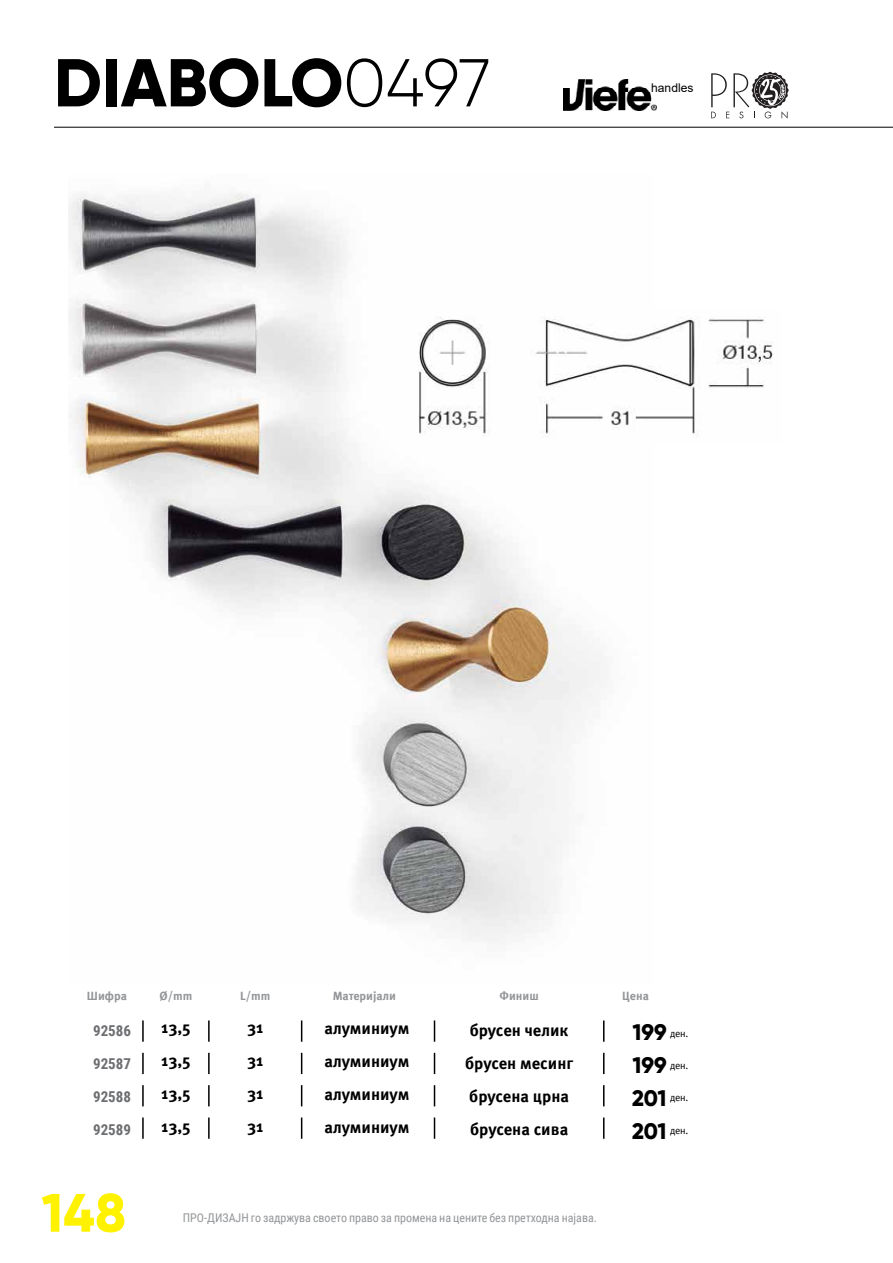
<style>
.page{position:relative;width:893px;height:1263px;background:#fff}
.page>*{position:absolute;margin:0;border:0;box-sizing:border-box;transform-origin:0 0}
.t1{font:800 67.5px "Gilroy";color:#000}
.t2{font:800 54px "Gilroy";color:#fff200}
.t3{font:800 22.5px/33px "Gilroy";letter-spacing:-.005em;color:#000;text-align:justify}
.t4{font:700 16.5px/33px "Meta Pro";color:#000;text-align:justify}
.t5{font:700 15px "Roboto Condensed";color:#6d6e71}
.t6{font:12px "Roboto Condensed";color:#939598}
.t7{font:700 12px "Meta Pro";color:#939598}
.t8{font:12px "Arial";color:#000}
.t9{font:10.2px "Meta Pro";letter-spacing:-.03em;color:#000}
.s1{font-weight:300}
</style>
<div class="page">
<img style="left:68px;top:193px;width:533px;height:749px">
<hr style="left:142px;top:1020px;width:2px;height:22px;background:#000">
<hr style="left:142px;top:1085px;width:2px;height:21px;background:#000">
<svg style="left:301px;top:1020px;width:1px;height:22px"></svg>
<svg style="left:301px;top:1085px;width:1px;height:21px"></svg>
<hr style="left:208px;top:1020px;width:2px;height:22px;background:#000">
<hr style="left:208px;top:1085px;width:2px;height:21px;background:#000">
<hr style="left:142px;top:1053px;width:2px;height:21px;background:#000">
<hr style="left:142px;top:1117px;width:2px;height:22px;background:#000">
<svg style="left:301px;top:1053px;width:1px;height:21px"></svg>
<svg style="left:301px;top:1117px;width:1px;height:22px"></svg>
<hr style="left:208px;top:1053px;width:2px;height:21px;background:#000">
<hr style="left:208px;top:1117px;width:2px;height:22px;background:#000">
<svg style="left:434px;top:1020px;width:1px;height:22px"></svg>
<svg style="left:434px;top:1085px;width:1px;height:21px"></svg>
<svg style="left:603px;top:1020px;width:1px;height:22px"></svg>
<svg style="left:603px;top:1085px;width:1px;height:21px"></svg>
<svg style="left:434px;top:1053px;width:1px;height:21px"></svg>
<svg style="left:434px;top:1117px;width:1px;height:22px"></svg>
<svg style="left:603px;top:1053px;width:1px;height:21px"></svg>
<svg style="left:603px;top:1117px;width:1px;height:22px"></svg>
<img style="left:412px;top:310px;width:361px;height:133px">
<img style="left:563px;top:79px;width:93px;height:32px">
<svg style="left:711px;top:72px;width:78px;height:46px"></svg>
<hr style="left:54px;top:127px;width:839px;height:1px;background:#000">
<h1 class="t1" style="left:54px;top:40px;width:439px">DIABOLO<span class="s1">0497</span></h1>
<p class="t8" style="left:651px;top:79px;width:44px">handles</p>
<p class="t7" style="left:87px;top:986px;width:42px">Шифра</p>
<p class="t7" style="left:160px;top:986px;width:34px">Ø/mm</p>
<p class="t7" style="left:240px;top:986px;width:32px">L/mm</p>
<p class="t7" style="left:333px;top:986px;width:65px">Материјали</p>
<p class="t7" style="left:499px;top:986px;width:41px">Финиш</p>
<p class="t7" style="left:622px;top:986px;width:28px">Цена</p>
<h3 class="t3" style="left:632px;top:1015px;width:36px">199<br>199<br>201<br>201</h3>
<p class="t4" style="left:161px;top:1010px;width:31px">13,5<br>13,5<br>13,5<br>13,5</p>
<p class="t4" style="left:324px;top:1010px;width:86px">алуминиум алуминиум алуминиум алуминиум</p>
<p class="t4" style="left:465px;top:1013px;width:110px;text-align:center">брусен челик брусен месинг брусена црна брусена сива</p>
<p class="t4" style="left:247px;top:1010px;width:18px">31<br>31<br>31<br>31</p>
<p class="t5" style="left:93px;top:1020px;width:39px">92586</p>
<p class="t5" style="left:93px;top:1053px;width:39px">92587</p>
<p class="t5" style="left:93px;top:1086px;width:39px">92588</p>
<p class="t5" style="left:93px;top:1119px;width:39px">92589</p>
<p class="t9" style="left:670px;top:1025px;width:20px">ден.</p>
<p class="t9" style="left:670px;top:1057px;width:20px">ден.</p>
<p class="t9" style="left:670px;top:1090px;width:20px">ден.</p>
<p class="t9" style="left:670px;top:1122px;width:20px">ден.</p>
<h2 class="t2" style="left:41px;top:1179px;width:86px">148</h2>
<p class="t6" style="left:183px;top:1209px;width:416px">ПРО-ДИЗАЈН го задржува своето право за промена на цените без претходна најава.</p>
</div>
